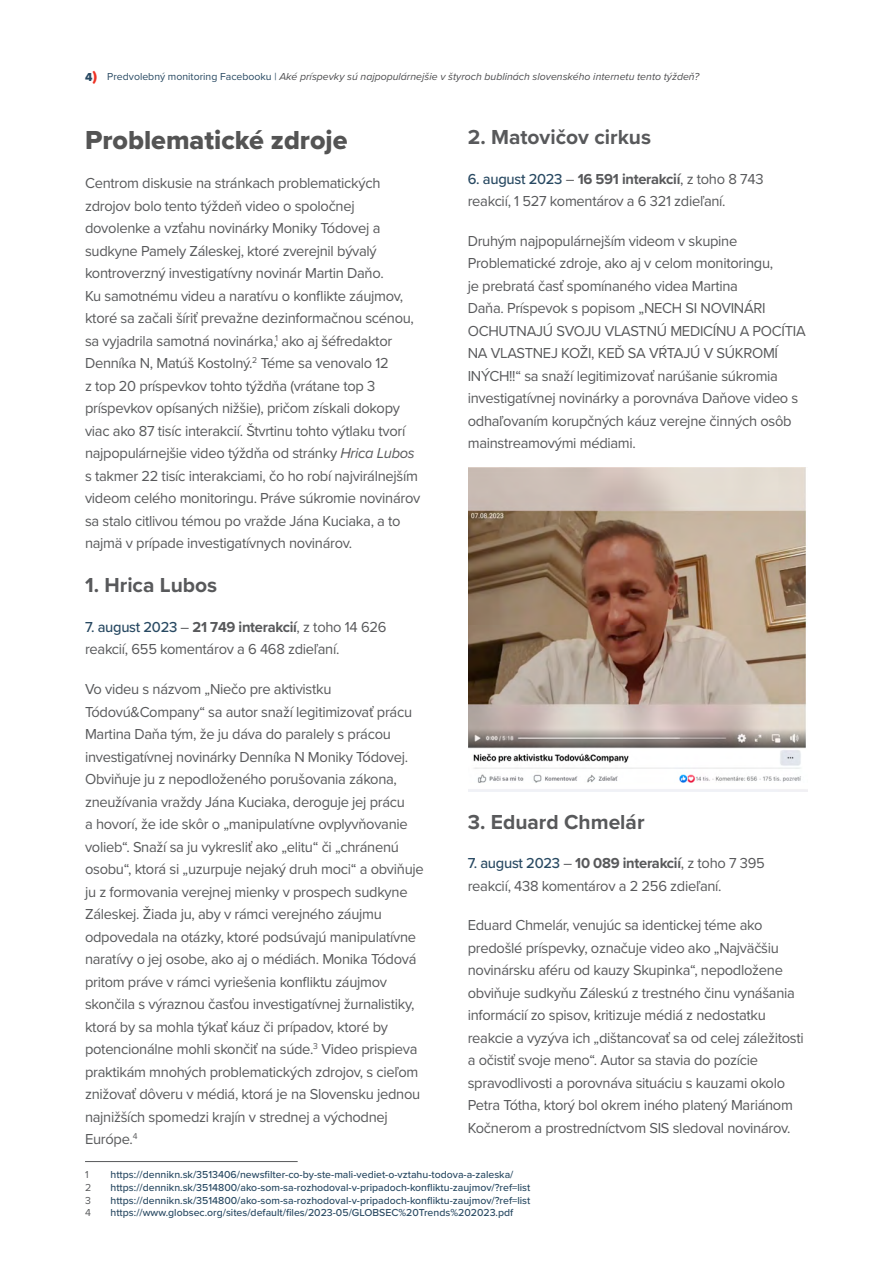
<style>
.page{position:relative;width:893px;height:1263px;background:#fff}
.page>*{position:absolute;margin:0;border:0;box-sizing:border-box;transform-origin:0 0}
.t1{font:27px "Proxima Nova Extrabld";color:#545454}
.t2{font:700 21px "Proxima Nova";color:#58595b}
.t3{font:15px/22.5px "Proxima Nova";letter-spacing:-.02em;color:#58595b}
.t4{font:500 10.5px "Proxima Nova";color:#284962}
.t5{font:italic 10.5px "Proxima Nova";color:#4d4d4f}
.t6{font:10.5px "Proxima Nova";color:#58595b}
.s1{font-family:"Proxima Nova Extrabld";font-style:normal;font-size:12px;color:#284962}
.s2{font-family:"Proxima Nova Extrabld";font-style:normal;font-size:15px;color:#ee3124}
.s3{font-style:normal;color:#284962}
.s4{font-weight:500;color:#284962}
.s5{font-weight:700}
.s6{font-style:italic}
</style>
<div class="page">
<hr style="left:85px;top:1161px;width:213px;height:1px;background:#58595b">
<img style="left:468px;top:467px;width:340px;height:324px">
<p class="t5" style="left:85px;top:69px;width:616px"><span class="s1">4</span><span class="s2">)</span> <span class="s3">Predvolebný monitoring Facebooku |</span> Aké príspevky sú najpopulárnejšie v štyroch bublinách slovenského internetu tento týždeň?</p>
<h2 class="t2" style="left:468px;top:121px;width:185px">2. Matovičov cirkus</h2>
<p class="t3" style="left:468px;top:167px;width:297px"><span class="s4">6. august 2023</span> – <span class="s5">16 591 interakcií</span>, z toho 8 743 reakcií, 1 527 komentárov a 6 321 zdieľaní.</p>
<p class="t3" style="left:468px;top:229px;width:339px">Druhým najpopulárnejším videom v skupine Problematické zdroje, ako aj v celom monitoringu,<br>je prebratá časť spomínaného videa Martina<br>Daňa. Príspevok s popisom „NECH SI NOVINÁRI OCHUTNAJÚ SVOJU VLASTNÚ MEDICÍNU A POCÍTIA NA VLASTNEJ KOŽI, KEĎ SA VŔTAJÚ V SÚKROMÍ INÝCH!!“ sa snaží legitimizovať narúšanie súkromia investigatívnej novinárky a porovnáva Daňove video s odhaľovaním korupčných káuz verejne činných osôb mainstreamovými médiami.</p>
<h1 class="t1" style="left:85px;top:120px;width:264px">Problematické zdroje</h1>
<p class="t3" style="left:85px;top:171px;width:337px">Centrom diskusie na stránkach problematických zdrojov bolo tento týždeň video o spoločnej dovolenke a vzťahu novinárky Moniky Tódovej a sudkyne Pamely Záleskej, ktoré zverejnil bývalý kontroverzný investigatívny novinár Martin Daňo.<br>Ku samotnému videu a naratívu o konflikte záujmov, ktoré sa začali šíriť prevažne dezinformačnou scénou, sa vyjadrila samotná novinárka,<sup>1</sup> ako aj šéfredaktor Denníka N, Matúš Kostolný.<sup>2</sup> Téme sa venovalo 12<br>z top 20 príspevkov tohto týždňa (vrátane top 3 príspevkov opísaných nižšie), pričom získali dokopy viac ako 87 tisíc interakcií. Štvrtinu tohto výtlaku tvorí najpopulárnejšie video týždňa od stránky <span class="s6">Hrica Lubos </span>s takmer 22 tisíc interakciami, čo ho robí najvirálnejším videom celého monitoringu. Práve súkromie novinárov sa stalo citlivou témou po vražde Jána Kuciaka, a to najmä v prípade investigatívnych novinárov.</p>
<h2 class="t2" style="left:85px;top:570px;width:134px">1. Hrica Lubos</h2>
<p class="t3" style="left:85px;top:615px;width:303px"><span class="s4">7. august 2023</span> – <span class="s5">21 749 interakcií</span>, z toho 14 626 reakcií, 655 komentárov a 6 468 zdieľaní.</p>
<p class="t3" style="left:85px;top:677px;width:340px">Vo videu s názvom „Niečo pre aktivistku Tódovú&amp;Company“ sa autor snaží legitimizovať prácu Martina Daňa tým, že ju dáva do paralely s prácou investigatívnej novinárky Denníka N Moniky Tódovej.<br>Obviňuje ju z nepodloženého porušovania zákona, zneužívania vraždy Jána Kuciaka, deroguje jej prácu<br>a hovorí, že ide skôr o „manipulatívne ovplyvňovanie volieb“. Snaží sa ju vykresliť ako „elitu“ či „chránenú osobu“, ktorá si „uzurpuje nejaký druh moci“ a obviňuje ju z formovania verejnej mienky v prospech sudkyne Záleskej. Žiada ju, aby v rámci verejného záujmu odpovedala na otázky, ktoré podsúvajú manipulatívne naratívy o jej osobe, ako aj o médiách. Monika Tódová pritom práve v rámci vyriešenia konfliktu záujmov skončila s výraznou časťou investigatívnej žurnalistiky, ktorá by sa mohla týkať káuz či prípadov, ktoré by potencionálne mohli skončiť na súde.<sup>3</sup> Video prispieva praktikám mnohých problematických zdrojov, s cieľom znižovať dôveru v médiá, ktorá je na Slovensku jednou najnižších spomedzi krajín v strednej a východnej Európe.<sup>4</sup></p>
<p class="t6" style="left:85px;top:1167px;width:5px">1</p>
<p class="t4" style="left:111px;top:1167px;width:404px">https://dennikn.sk/3513406/newsfilter-co-by-ste-mali-vediet-o-vztahu-todova-a-zaleska/</p>
<p class="t6" style="left:85px;top:1180px;width:8px">2</p>
<p class="t4" style="left:111px;top:1180px;width:421px">https://dennikn.sk/3514800/ako-som-sa-rozhodoval-v-pripadoch-konfliktu-zaujmov/?ref=list</p>
<p class="t6" style="left:85px;top:1192px;width:7px">3</p>
<p class="t4" style="left:111px;top:1192px;width:421px">https://dennikn.sk/3514800/ako-som-sa-rozhodoval-v-pripadoch-konfliktu-zaujmov/?ref=list</p>
<p class="t6" style="left:85px;top:1205px;width:7px">4</p>
<p class="t4" style="left:111px;top:1205px;width:404px">https://www.globsec.org/sites/default/files/2023-05/GLOBSEC%20Trends%202023.pdf</p>
<h2 class="t2" style="left:468px;top:806px;width:178px">3. Eduard Chmelár</h2>
<p class="t3" style="left:468px;top:851px;width:299px"><span class="s4">7. august 2023</span> – <span class="s5">10 089 interakcií</span>, z toho 7 395 reakcií, 438 komentárov a 2 256 zdieľaní.</p>
<p class="t3" style="left:468px;top:913px;width:337px">Eduard Chmelár, venujúc sa identickej téme ako predošlé príspevky, označuje video ako „Najväčšiu novinársku aféru od kauzy Skupinka“, nepodložene obviňuje sudkyňu Záleskú z trestného činu vynášania informácií zo spisov, kritizuje médiá z nedostatku reakcie a vyzýva ich „dištancovať sa od celej záležitosti a očistiť svoje meno“. Autor sa stavia do pozície spravodlivosti a porovnáva situáciu s kauzami okolo Petra Tótha, ktorý bol okrem iného platený Mariánom Kočnerom a prostredníctvom SIS sledoval novinárov.</p>
</div>
